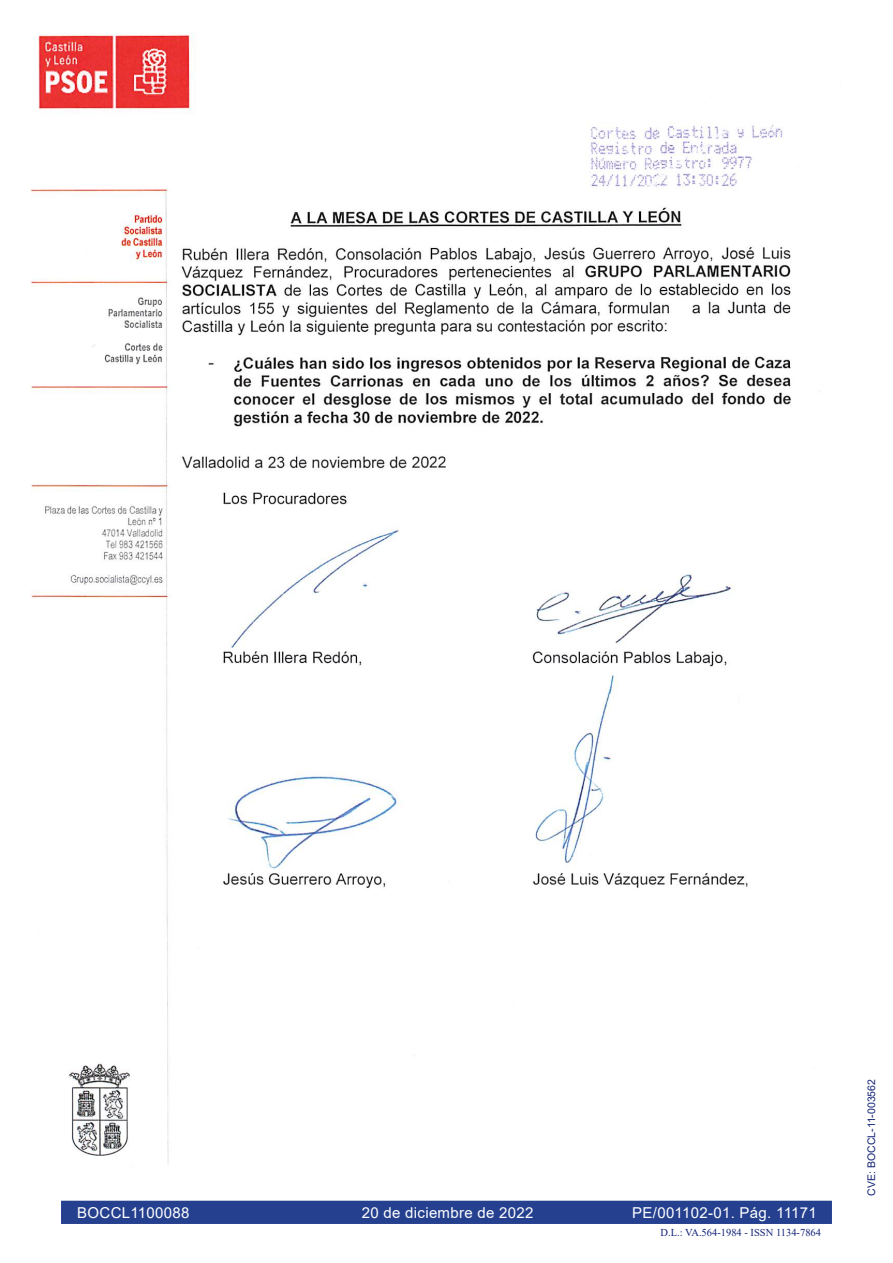
<style>
.page{position:relative;width:893px;height:1263px;background:#fff}
.page>*{position:absolute;margin:0;border:0;box-sizing:border-box;transform-origin:0 0}
.E_CVE{font:15px "Arial";letter-spacing:.02em;color:#fff}
.t1{font:10.5px "Times New Roman";color:#132477}
.t2{font:10.5px "Arial";color:#132477}
</style>
<div class="page">
<div style="left:60px;top:1200px;width:773px;height:25px;background:#25408f"></div>
<div style="left:60px;top:1199px;width:773px;height:26px;border:2px solid #fff"></div>
<img style="left:30px;top:33px;width:803px;height:1167px">
<p class="E_CVE" style="left:77px;top:1202px;width:114px">BOCCL1100088</p>
<p class="E_CVE" style="left:362px;top:1202px;width:173px">20 de diciembre de 2022</p>
<p class="E_CVE" style="left:632px;top:1202px;width:186px">PE/001102-01. Pág. 11171</p>
<p class="t1" style="left:661px;top:1225px;width:162px">D.L.: VA.564-1984 - ISSN 1134-7864</p>
<p class="t2" style="left:864px;top:1195px;width:118px;rotate:-90deg">CVE: BOCCL-11-003562</p>
</div>
